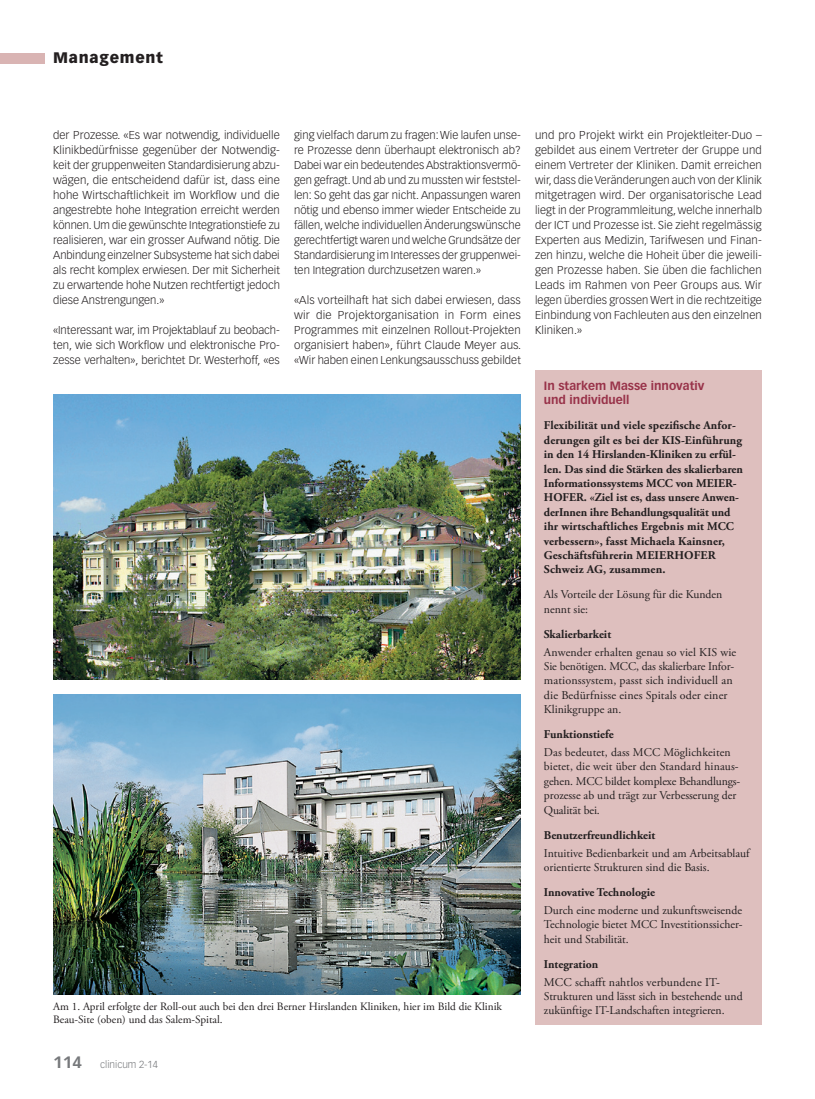
<style>
.page{position:relative;width:815px;height:1099px;background:#fff}
.page>*{position:absolute;margin:0;border:0;box-sizing:border-box;transform-origin:0 0}
.t1{font:900 15px "Vectora LT Std";letter-spacing:.05em;color:#231f20}
.t2{font:11.88px/14.4px "Adobe Garamond Pro";color:#231f20}
.t3{font:700 11.88px/14.4px "Adobe Garamond Pro";color:#231f20}
.t4{font:700 11.88px/14.4px "Vectora LT Std";color:#983249}
.t5{font:300 11.25px/15px "Vectora LT Std";color:#231f20;text-align:justify}
.t6{font:11.25px/13.5px "Adobe Garamond Pro";color:#231f20}
.t7{font:300 10px "Vectora LH";color:#76787b}
.s1{font-weight:700;font-size:16.25px}
</style>
<div class="page">
<div style="left:0;top:53px;width:45px;height:10px;background:#d9b4b3"></div>
<img style="left:53px;top:694px;width:468px;height:300px">
<div style="left:535px;top:370px;width:227px;height:654px;background:#debfbe"></div>
<img style="left:53px;top:394px;width:468px;height:285px">
<h1 class="t1" style="left:53px;top:49px;width:111px">Management</h1>
<p class="t5" style="left:53px;top:128px;width:228px">der Prozesse. «Es war notwendig, individuelle Klinikbedürfnisse gegenüber der Notwendig&shy;keit der gruppenweiten Standardisierung abzu&shy;wägen, die entscheidend dafür ist, dass eine hohe Wirtschaftlichkeit im Workflow und die angestrebte hohe Integration erreicht werden können. Um die gewünschte Integrationstiefe zu realisieren, war ein grosser Aufwand nötig. Die Anbindung einzelner Subsysteme hat sich dabei als recht komplex erwiesen. Der mit Sicherheit zu erwartende hohe Nutzen rechtfertigt jedoch diese Anstrengungen.»</p>
<p class="t5" style="left:53px;top:323px;width:228px">«Interessant war, im Projektablauf zu beobach&shy;ten, wie sich Workflow und elektronische Pro&shy;zesse verhalten», berichtet Dr. Westerhoff, «es</p>
<p class="t5" style="left:294px;top:128px;width:228px">ging vielfach darum zu fragen: Wie laufen unse&shy;re Prozesse denn überhaupt elektronisch ab?<br>Dabei war ein bedeutendes Abstraktionsvermö&shy;gen gefragt. Und ab und zu mussten wir feststel&shy;len: So geht das gar nicht. Anpassungen waren nötig und ebenso immer wieder Entscheide zu fällen, welche individuellen Änderungswünsche gerechtfertigt waren und welche Grundsätze der Standardisierung im Interesses der gruppenwei&shy;ten Integration durchzusetzen waren.»</p>
<p class="t5" style="left:294px;top:293px;width:229px">«Als vorteilhaft hat sich dabei erwiesen, dass wir die Projektorganisation in Form eines Programmes mit einzelnen Rollout-Projekten organisiert haben», führt Claude Meyer aus. «Wir haben einen Lenkungsausschuss gebildet</p>
<p class="t6" style="left:53px;top:999px;width:450px">Am 1. April erfolgte der Roll-out auch bei den drei Berner Hirslanden Kliniken, hier im Bild die Klinik<br>Beau-Site (oben) und das Salem-Spital.</p>
<p class="t7" style="left:53px;top:1058px;width:106px"><span class="s1">114</span> clinicum 2-14</p>
<p class="t5" style="left:535px;top:128px;width:228px">und pro Projekt wirkt ein Projektleiter-Duo – gebildet aus einem Vertreter der Gruppe und einem Vertreter der Kliniken. Damit erreichen wir, dass die Veränderungen auch von der Klinik mitgetragen wird. Der organisatorische Lead liegt in der Programmleitung, welche innerhalb der ICT und Prozesse ist. Sie zieht regelmässig Experten aus Medizin, Tarifwesen und Finan&shy;zen hinzu, welche die Hoheit über die jeweili&shy;gen Prozesse haben. Sie üben die fachlichen Leads im Rahmen von Peer Groups aus. Wir legen überdies grossen Wert in die rechtzeitige Einbindung von Fachleuten aus den einzelnen Kliniken.»</p>
<p class="t4" style="left:544px;top:378px;width:162px">In starkem Masse innovativ und individuell</p>
<p class="t3" style="left:544px;top:418px;width:200px">Flexibilität und viele spezifische Anfor&shy;derungen gilt es bei der KIS-Einführung in den 14 Hirslanden-Kliniken zu erfül&shy;len. Das sind die Stärken des skalierbaren Informationssystems MCC von MEIER-HOFER. «Ziel ist es, dass unsere Anwen&shy;derInnen ihre Behandlungsqualität und ihr wirtschaftliches Ergebnis mit MCC verbessern», fasst Michaela Kainsner, Geschäftsführerin MEIERHOFER Schweiz AG, zusammen.</p>
<p class="t2" style="left:544px;top:587px;width:180px">Als Vorteile der Lösung für die Kunden nennt sie:</p>
<p class="t3" style="left:544px;top:627px;width:69px">Skalierbarkeit</p>
<p class="t2" style="left:544px;top:645px;width:194px">Anwender erhalten genau so viel KIS wie Sie benötigen. MCC, das skalierbare Infor&shy;mationssystem, passt sich individuell an die Bedürfnisse eines Spitals oder einer Klinikgruppe an.</p>
<p class="t3" style="left:544px;top:727px;width:71px">Funktionstiefe</p>
<p class="t2" style="left:544px;top:745px;width:198px">Das bedeutet, dass MCC Möglichkeiten bietet, die weit über den Standard hinaus&shy;gehen. MCC bildet komplexe Behandlungs&shy;prozesse ab und trägt zur Verbesserung der Qualität bei.</p>
<p class="t3" style="left:544px;top:827px;width:113px">Benutzerfreundlichkeit</p>
<p class="t2" style="left:544px;top:846px;width:207px">Intuitive Bedienbarkeit und am Arbeitsablauf orientierte Strukturen sind die Basis.</p>
<p class="t3" style="left:544px;top:885px;width:113px">Innovative Technologie</p>
<p class="t2" style="left:544px;top:903px;width:200px;text-align:justify">Durch eine moderne und zukunftsweisende Technologie bietet MCC Investitionssicher&shy;heit und Stabilität.</p>
<p class="t3" style="left:544px;top:956px;width:56px">Integration</p>
<p class="t2" style="left:544px;top:975px;width:200px">MCC schafft nahtlos verbundene IT-<br>Strukturen und lässt sich in bestehende und zukünftige IT-Landschaften integrieren.</p>
</div>
